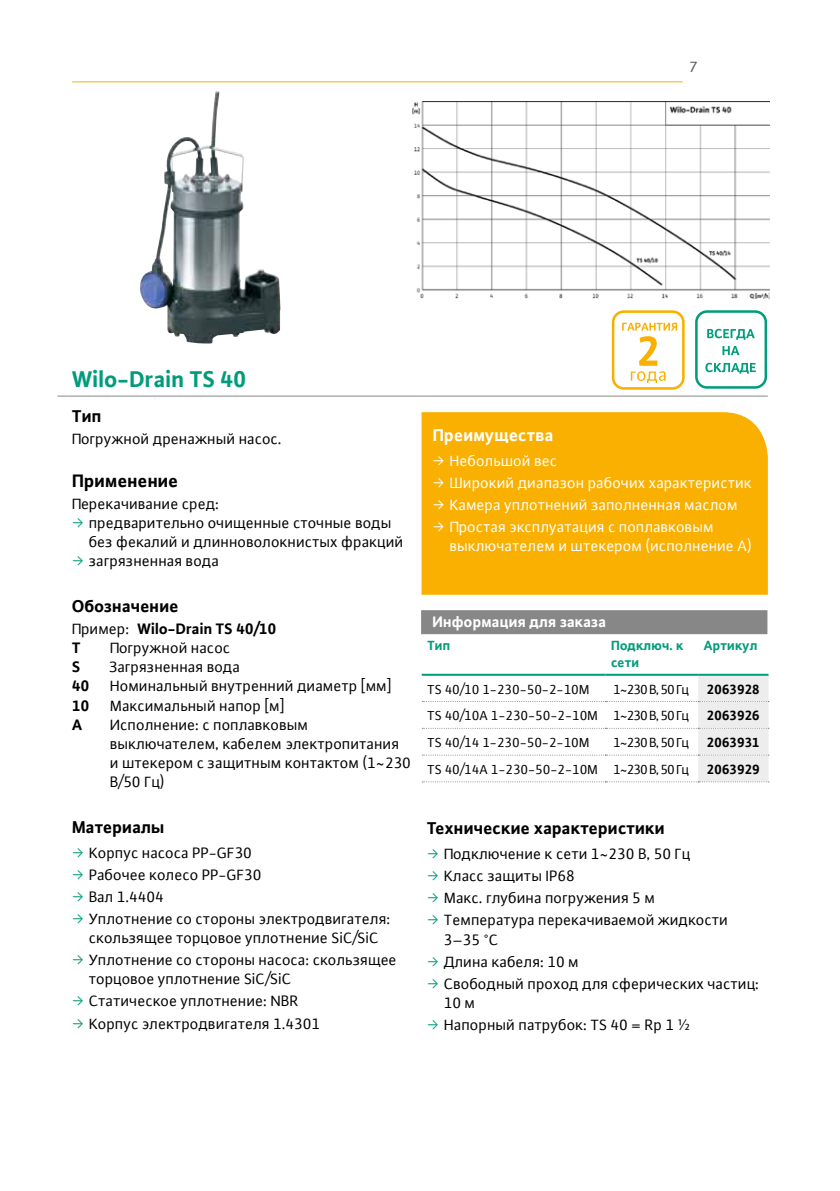
<style>
.page{position:relative;width:840px;height:1191px;background:#fff}
.page>*{position:absolute;margin:0;border:0;box-sizing:border-box;transform-origin:0 0}
.t1{font:700 24px "WILO Plus FM";color:#009c7b}
.t2{font:700 19px "WILO Plus FM";color:#000}
.t3{font:700 18px "WILO Plus FM";color:#000}
.t4{font:700 18px "WILO Plus FM";color:#fff}
.t5{font:16px/22px "WILO Plus FM";color:#000}
.t6{font:16px/22px "WILO Plus FM";color:#fff}
.t7{font:700 16px/19.2px "WILO Plus FM";color:#000}
.t8{font:700 16px "WILO Plus FM";color:#fff}
.t9{font:16px "WILO Plus FM";color:#575756}
.t10{font:14px/26.8px "WILO Plus FM";color:#000;text-align:justify}
.t11{font:700 14px/16.8px "WILO Plus FM";color:#009c7b}
.s1{font-family:"WILO Pict";color:#009c7b}
.s2{font-weight:400}
.s3{font-family:"WILO Pict"}
.s4{font-weight:700}
</style>
<div class="page">
<svg style="left:422px;top:676px;width:346px;height:106px"></svg>
<hr style="left:421px;top:674px;width:184px;height:2px;background:#009c7b">
<hr style="left:605px;top:674px;width:92px;height:2px;background:#009c7b">
<hr style="left:697px;top:674px;width:71px;height:2px;background:#009c7b">
<hr style="left:72px;top:81px;width:610px;height:1px;background:#f9b000">
<div style="left:421px;top:412px;width:346px;height:183px;background:#f9b000"></div>
<hr style="left:57px;top:395px;width:710px;height:1px;background:#878787">
<div style="left:421px;top:610px;width:346px;height:24px;background:#878787"></div>
<img style="left:412px;top:101px;width:356px;height:198px">
<div style="left:694px;top:310px;width:72px;height:79px;border:3px solid #009c7b;border-radius:11px"></div>
<svg style="left:707px;top:329px;width:47px;height:11px"></svg>
<svg style="left:722px;top:346px;width:17px;height:9px"></svg>
<svg style="left:705px;top:363px;width:50px;height:11px"></svg>
<div style="left:611px;top:310px;width:73px;height:80px;border:3px solid #f9b000;border-radius:11px"></div>
<svg style="left:622px;top:323px;width:54px;height:60px"></svg>
<img style="left:140px;top:91px;width:140px;height:252px">
<p class="t9" style="left:689px;top:57px;width:10px">7</p>
<h1 class="t1" style="left:72px;top:363px;width:176px">Wilo-Drain TS 40</h1>
<p class="t3" style="left:72px;top:404px;width:31px">Тип</p>
<p class="t5" style="left:72px;top:427px;width:211px">Погружной дренажный насос.</p>
<p class="t2" style="left:72px;top:467px;width:108px">Применение</p>
<p class="t5" style="left:72px;top:492px;width:149px">Перекачивание сред:</p>
<p class="t5" style="left:72px;top:511px;width:321px"><span class="s1">ƒ</span> предварительно очищенные сточные воды</p>
<p class="t5" style="left:89px;top:530px;width:316px">без фекалий и длинноволокнистых фракций</p>
<p class="t5" style="left:72px;top:550px;width:149px"><span class="s1">ƒ</span> загрязненная вода</p>
<p class="t3" style="left:72px;top:593px;width:108px">Обозначение</p>
<p class="t7" style="left:72px;top:618px;width:206px"><span class="s2">Пример:</span> Wilo-Drain TS 40/10<br>T</p>
<p class="t5" style="left:110px;top:636px;width:122px">Погружной насос</p>
<p class="t7" style="left:72px;top:657px;width:10px">S</p>
<p class="t5" style="left:110px;top:655px;width:132px">Загрязненная вода</p>
<p class="t7" style="left:72px;top:676px;width:19px">40</p>
<p class="t5" style="left:110px;top:675px;width:283px">Номинальный внутренний диаметр [мм]</p>
<p class="t7" style="left:72px;top:695px;width:19px">10</p>
<p class="t5" style="left:110px;top:694px;width:176px">Максимальный напор [м]</p>
<p class="t7" style="left:72px;top:714px;width:12px">A</p>
<p class="t5" style="left:110px;top:714px;width:302px;line-height:19.2px">Исполнение: с поплавковым выключателем, кабелем электропитания и штекером с защитным контактом (1~230<br>В/50 Гц)</p>
<p class="t3" style="left:72px;top:815px;width:94px">Материалы</p>
<p class="t5" style="left:72px;top:841px;width:320px"><span class="s1">ƒ</span> Корпус насоса PP-GF30<br><span class="s1">ƒ</span> Рабочее колесо PP-GF30<br><span class="s1">ƒ</span> Вал 1.4404<br><span class="s1">ƒ</span> Уплотнение со стороны электродвигателя:</p>
<p class="t5" style="left:72px;top:926px;width:326px;text-align:center">скользящее торцовое уплотнение SiC/SiC<br><span class="s1">ƒ</span> Уплотнение со стороны насоса: скользящее</p>
<p class="t5" style="left:72px;top:967px;width:250px;text-indent:17px">торцовое уплотнение SiC/SiC<br><span class="s1">ƒ</span> Статическое уплотнение: NBR<br><span class="s1">ƒ</span> Корпус электродвигателя 1.4301</p>
<p class="t4" style="left:432px;top:423px;width:122px">Преимущества</p>
<p class="t6" style="left:432px;top:449px;width:321px"><span class="s3">ƒ</span> Небольшой вес<br><span class="s3">ƒ</span> Широкий диапазон рабочих характеристик <span class="s3">ƒ</span> Камера уплотнений заполненная маслом <span class="s3">ƒ</span> Простая эксплуатация с поплавковым</p>
<p class="t6" style="left:449px;top:535px;width:304px">выключателем и штекером (исполнение A)</p>
<p class="t8" style="left:432px;top:611px;width:175px">Информация для заказа</p>
<p class="t11" style="left:427px;top:636px;width:24px">Тип</p>
<p class="t11" style="left:610px;top:636px;width:74px">Подключ. к сети</p>
<p class="t11" style="left:703px;top:636px;width:55px">Артикул</p>
<p class="t10" style="left:427px;top:675px;width:164px">TS 40/10 1-230-50-2-10M</p>
<p class="t10" style="left:427px;top:675px;width:334px;text-indent:186px">1~230 В, 50 Гц <span class="s4">2063928<br></span>TS 40/10A 1-230-50-2-10M 1~230 В, 50 Гц <span class="s4">2063926<br></span>TS 40/14 1-230-50-2-10M</p>
<p class="t10" style="left:427px;top:729px;width:334px;text-align:right">1~230 В, 50 Гц <span class="s4">2063931<br></span>TS 40/14A 1-230-50-2-10M 1~230 В, 50 Гц <span class="s4">2063929</span></p>
<p class="t3" style="left:427px;top:816px;width:239px">Технические характеристики</p>
<p class="t5" style="left:427px;top:842px;width:302px"><span class="s1">ƒ</span> Подключение к сети 1~230 В, 50 Гц<br><span class="s1">ƒ</span> Класс защиты IP68<br><span class="s1">ƒ</span> Макс. глубина погружения 5 м<br><span class="s1">ƒ</span> Температура перекачиваемой жидкости</p>
<p class="t5" style="left:427px;top:928px;width:333px;text-indent:17px">3–35 °C<br><span class="s1">ƒ</span> Длина кабеля: 10 м<br><span class="s1">ƒ</span> Свободный проход для сферических частиц:</p>
<p class="t5" style="left:427px;top:991px;width:265px;text-indent:17px">10 м<br><span class="s1">ƒ</span> Напорный патрубок: TS 40 = Rp 1 1/2</p>
</div>
